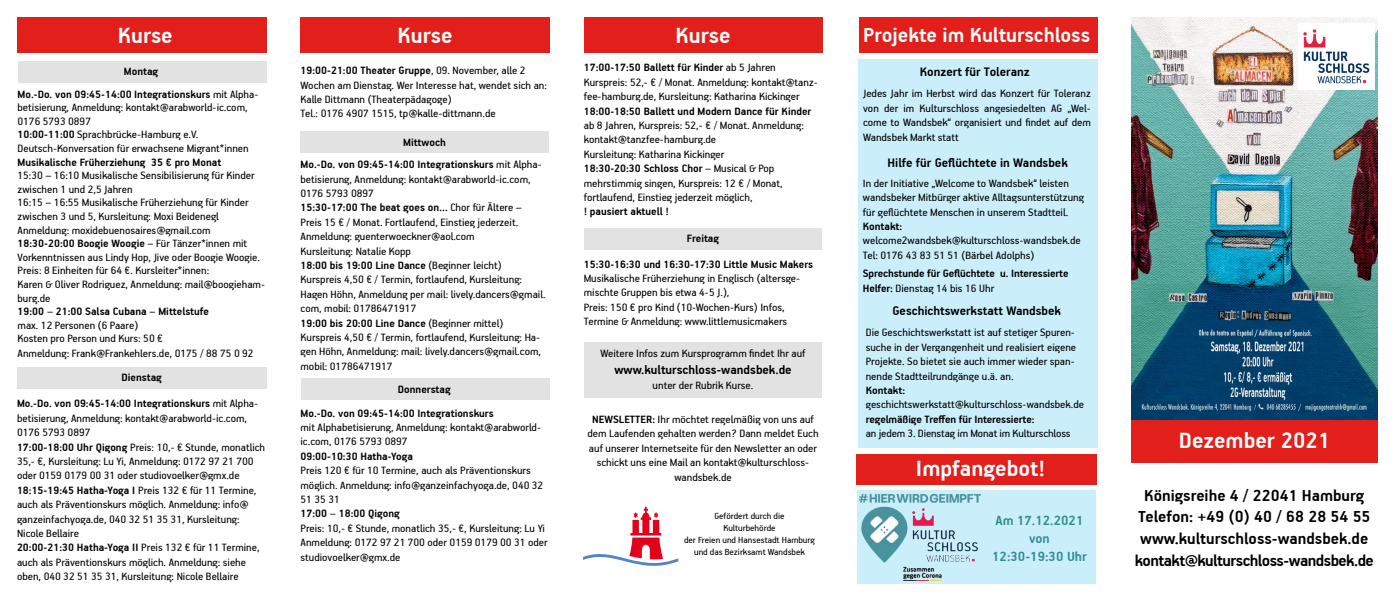
<style>
.page{position:relative;width:1395px;height:601px;background:#fff}
.page>*{position:absolute;margin:0;border:0;box-sizing:border-box;transform-origin:0 0}
.t1{font:700 25px "PF Handbook Pro";color:#fff}
.t2{font:700 23px "PF Handbook Pro";color:#fff}
.t3{font:700 18px/21.6px "PF Handbook Pro";color:#000;text-align:center}
.t4{font:700 15px/18px "PF Handbook Pro";color:#2e8f8f;text-align:center}
.t5{font:700 14px "PF Handbook Pro";color:#000}
.t6{font:12px/14.4px "PF Handbook Pro";color:#000}
.t7{font:700 12px/22.4px "PF Handbook Pro";color:#000}
.t8{font:10px/12px "PF Handbook Pro";color:#000;text-align:center}
.s1{font-weight:700}
.s2{font-weight:400}
</style>
<div class="page">
<div style="left:18px;top:61px;width:248px;height:21px;background:#e2e2e2"></div>
<div style="left:18px;top:367px;width:248px;height:22px;background:#e2e2e2"></div>
<div style="left:300px;top:131px;width:249px;height:22px;background:#e2e2e2"></div>
<div style="left:301px;top:378px;width:249px;height:22px;background:#e2e2e2"></div>
<div style="left:584px;top:228px;width:238px;height:22px;background:#e2e2e2"></div>
<div style="left:18px;top:18px;width:248px;height:35px;background:#e31f1c"></div>
<img style="left:1131px;top:17px;width:247px;height:403px">
<div style="left:1131px;top:420px;width:247px;height:43px;background:#e31f1c"></div>
<div style="left:300px;top:18px;width:249px;height:35px;background:#e31f1c"></div>
<div style="left:584px;top:18px;width:238px;height:35px;background:#e31f1c"></div>
<div style="left:584px;top:342px;width:237px;height:56px;background:#e2e2e2"></div>
<svg style="left:584px;top:507px;width:94px;height:59px"></svg>
<div style="left:858px;top:59px;width:239px;height:388px;background:#cbeefb"></div>
<div style="left:857px;top:454px;width:240px;height:31px;background:#e31f1c"></div>
<div style="left:858px;top:490px;width:238px;height:94px;background:#cbeefb"></div>
<img style="left:859px;top:494px;width:122px;height:88px">
<div style="left:859px;top:17px;width:238px;height:35px;background:#e31f1c"></div>
<img style="left:1298px;top:24px;width:76px;height:66px">
<h1 class="t1" style="left:118px;top:21px;width:56px">Kurse</h1>
<p class="t7" style="left:124px;top:60px;width:36px">Montag</p>
<p class="t6" style="left:18px;top:87px;width:242px;line-height:13.6px"><span class="s1">Mo.-Do. von 09:45-14:00 Integrationskurs</span> mit Alpha&shy;betisierung, Anmeldung: kontakt@arabworld-ic.com, 0176 5793 0897<br><span class="s1">10:00-11:00</span> Sprachbrücke-Hamburg e.V.<br>Deutsch-Konversation für erwachsene Migrant*innen</p>
<p class="t7" style="left:18px;top:150px;width:205px">Musikalische Früherziehung 35 € pro Monat</p>
<p class="t6" style="left:18px;top:168px;width:249px;line-height:13.6px">15:30 – 16:10 Musikalische Sensibilisierung für Kinder zwischen 1 und 2,5 Jahren<br>16:15 – 16:55 Musikalische Früherziehung für Kinder zwischen 3 und 5, Kursleitung: Moxi Beidenegl Anmeldung: moxidebuenosaires@gmail.com <span class="s1">18:30-20:00 Boogie Woogie</span> – Für Tänzer*innen mit Vorkenntnissen aus Lindy Hop, Jive oder Boogie Woogie.<br>Preis: 8 Einheiten für 64 €. Kursleiter*innen:<br>Karen &amp; Oliver Rodriguez, Anmeldung: mail@boogieham&shy;burg.de</p>
<p class="t7" style="left:18px;top:300px;width:193px">19:00 – 21:00 Salsa Cubana – Mittelstufe</p>
<p class="t6" style="left:18px;top:318px;width:238px;line-height:14px">max. 12 Personen (6 Paare)<br>Kosten pro Person und Kurs: 50 €<br>Anmeldung: Frank@Frankehlers.de, 0175 / 88 75 0 92</p>
<p class="t7" style="left:122px;top:365px;width:42px">Dienstag</p>
<p class="t6" style="left:17px;top:396px;width:250px"><span class="s1">Mo.-Do. von 09:45-14:00 Integrationskurs</span> mit Alpha&shy;betisierung, Anmeldung: kontakt@arabworld-ic.com, 0176 5793 0897<br><span class="s1">17:00-18:00 Uhr Qigong</span> Preis: 10,- € Stunde, monatlich 35,- €, Kursleitung: Lu Yi, Anmeldung: 0172 97 21 700 oder 0159 0179 00 31 oder studiovoelker@gmx.de <span class="s1">18:15-19:45 Hatha-Yoga I</span> Preis 132 € für 11 Termine, auch als Präventionskurs möglich. Anmeldung: info@ ganzeinfachyoga.de, 040 32 51 35 31, Kursleitung:<br>Nicole Bellaire<br><span class="s1">20:00-21:30 Hatha-Yoga II</span> Preis 132 € für 11 Termine, auch als Präventionskurs möglich. Anmeldung: siehe oben, 040 32 51 35 31, Kursleitung: Nicole Bellaire</p>
<h1 class="t1" style="left:397px;top:21px;width:56px">Kurse</h1>
<p class="t6" style="left:300px;top:63px;width:248px"><span class="s1">19:00-21:00 Theater Gruppe</span>, 09. November, alle 2<br>Wochen am Dienstag. Wer Interesse hat, wendet sich an:<br>Kalle Dittmann (Theaterpädagoge)<br>Tel.: 0176 4907 1515, tp@kalle-dittmann.de</p>
<p class="t6" style="left:584px;top:60px;width:236px"><span class="s1">17:00-17:50 Ballett für Kinder</span> ab 5 Jahren<br>Kurspreis: 52,- € / Monat. Anmeldung: kontakt@tanz&shy;fee-hamburg.de, Kursleitung: Katharina Kickinger</p>
<h1 class="t1" style="left:675px;top:21px;width:56px">Kurse</h1>
<p class="t7" style="left:584px;top:99px;width:229px">18:00-18:50 Ballett und Modern Dance für Kinder</p>
<p class="t6" style="left:584px;top:118px;width:222px">ab 8 Jahren, Kurspreis: 52,- € / Monat. Anmeldung: kontakt@tanzfee-hamburg.de<br>Kursleitung: Katharina Kickinger<br><span class="s1">18:30-20:30 Schloss Chor</span> – Musical &amp; Pop mehrstimmig singen, Kurspreis: 12 € / Monat, fortlaufend, Einstieg jederzeit möglich,</p>
<p class="t7" style="left:584px;top:200px;width:87px">! pausiert aktuell !</p>
<p class="t7" style="left:300px;top:130px;width:243px;text-align:center">Mittwoch<br>Mo.-Do. von 09:45-14:00 Integrationskurs <span class="s2">mit Alpha-</span></p>
<p class="t6" style="left:300px;top:171px;width:246px">betisierung, Anmeldung: kontakt@arabworld-ic.com, 0176 5793 0897<br><span class="s1">15:30-17:00 The beat goes on…</span> Chor für Ältere – Preis 15 € / Monat. Fortlaufend, Einstieg jederzeit.<br>Anmeldung: guenterwoeckner@aol.com<br>Kursleitung: Natalie Kopp<br><span class="s1">18:00 bis 19:00 Line Dance</span> (Beginner leicht)<br>Kurspreis 4,50 € / Termin, fortlaufend, Kursleitung:<br>Hagen Höhn, Anmeldung per mail: lively.dancers@gmail. com, mobil: 01786471917<br><span class="s1">19:00 bis 20:00 Line Dance</span> (Beginner mittel)<br>Kurspreis 4,50 € / Termin, fortlaufend, Kursleitung: Ha&shy;gen Höhn, Anmeldung: mail: lively.dancers@gmail.com, mobil: 01786471917</p>
<p class="t7" style="left:300px;top:376px;width:195px;line-height:23.9px;text-indent:97px">Donnerstag<br>Mo.-Do. von 09:45-14:00 Integrationskurs</p>
<p class="t6" style="left:300px;top:420px;width:242px">mit Alphabetisierung, Anmeldung: kontakt@arabworld&shy;ic.com, 0176 5793 0897</p>
<p class="t7" style="left:300px;top:444px;width:114px">09:00-10:30 Hatha-Yoga</p>
<p class="t6" style="left:300px;top:463px;width:244px">Preis 120 € für 10 Termine, auch als Präventionskurs möglich. Anmeldung: info@ganzeinfachyoga.de, 040 32<br>51 35 31</p>
<p class="t7" style="left:300px;top:502px;width:101px">17:00 – 18:00 Qigong</p>
<p class="t6" style="left:300px;top:520px;width:249px">Preis: 10,- € Stunde, monatlich 35,- €, Kursleitung: Lu Yi<br>Anmeldung: 0172 97 21 700 oder 0159 0179 00 31 oder studiovoelker@gmx.de</p>
<p class="t7" style="left:584px;top:226px;width:231px;line-height:25.3px;text-indent:103px">Freitag<br>15:30-16:30 und 16:30-17:30 Little Music Makers</p>
<p class="t6" style="left:584px;top:271px;width:218px">Musikalische Früherziehung in Englisch (altersge&shy;mischte Gruppen bis etwa 4-5 J.),<br>Preis: 150 € pro Kind (10-Wochen-Kurs) Infos, Termine &amp; Anmeldung: www.littlemusicmakers</p>
<p class="t6" style="left:600px;top:346px;width:207px">Weitere Infos zum Kursprogramm findet Ihr auf</p>
<p class="t5" style="left:614px;top:361px;width:179px">www.kulturschloss-wandsbek.de</p>
<p class="t6" style="left:652px;top:377px;width:102px">unter der Rubrik Kurse.</p>
<p class="t6" style="left:587px;top:412px;width:233px;text-align:center"><span class="s1">NEWSLETTER:</span> Ihr möchtet regelmäßig von uns auf dem Laufenden gehalten werden? Dann meldet Euch auf unserer Internetseite für den Newsletter an oder schickt uns eine Mail an kontakt@kulturschloss&shy;wandsbek.de</p>
<p class="t8" style="left:684px;top:509px;width:132px">Gefördert durch die<br>Kulturbehörde<br>der Freien und Hansestadt Hamburg und das Bezirksamt Wandsbek</p>
<h2 class="t2" style="left:863px;top:21px;width:228px">Projekte im Kulturschloss</h2>
<p class="t5" style="left:920px;top:64px;width:111px">Konzert für Toleranz</p>
<p class="t6" style="left:863px;top:86px;width:229px;text-align:justify">Jedes Jahr im Herbst wird das Konzert für Toleranz von der im Kulturschloss angesiedelten AG „Wel&shy;come to Wandsbek“ organisiert und findet auf dem Wandsbek Markt statt</p>
<p class="t5" style="left:887px;top:154px;width:182px">Hilfe für Geflüchtete in Wandsbek</p>
<p class="t6" style="left:863px;top:176px;width:223px">In der Initiative „Welcome to Wandsbek“ leisten wandsbeker Mitbürger aktive Alltagsunterstützung für geflüchtete Menschen in unserem Stadtteil.</p>
<p class="t7" style="left:863px;top:215px;width:41px">Kontakt:</p>
<p class="t6" style="left:863px;top:233px;width:219px">welcome2wandsbek@kulturschloss-wandsbek.de<br>Tel: 0176 43 83 51 51 (Bärbel Adolphs)</p>
<p class="t7" style="left:863px;top:266px;width:207px;line-height:14.4px">Sprechstunde für Geflüchtete u. Interessierte<br>Helfer: <span class="s2">Dienstag 14 bis 16 Uhr</span></p>
<p class="t5" style="left:892px;top:302px;width:170px">Geschichtswerkstatt Wandsbek</p>
<p class="t6" style="left:866px;top:325px;width:212px;text-align:justify">Die Geschichtswerkstatt ist auf stetiger Spuren&shy;suche in der Vergangenheit und realisiert eigene Projekte. So bietet sie auch immer wieder span&shy;nende Stadtteilrundgänge u.ä. an.</p>
<p class="t7" style="left:866px;top:379px;width:41px">Kontakt:</p>
<p class="t6" style="left:866px;top:397px;width:220px">geschichtswerkstatt@kulturschloss-wandsbek.de</p>
<p class="t7" style="left:866px;top:407px;width:170px">regelmäßige Treffen für Interessierte:</p>
<p class="t6" style="left:866px;top:426px;width:206px">an jedem 3. Dienstag im Monat im Kulturschloss</p>
<h1 class="t1" style="left:916px;top:453px;width:131px">Impfangebot!</h1>
<p class="t4" style="left:992px;top:511px;width:96px">Am 17.12.2021 von<br>12:30-19:30 Uhr</p>
<h1 class="t1" style="left:1179px;top:425px;width:153px">Dezember 2021</h1>
<h3 class="t3" style="left:1134px;top:484px;width:241px">Königsreihe 4 / 22041 Hamburg Telefon: +49 (0) 40 / 68 28 54 55 www.kulturschloss-wandsbek.de kontakt@kulturschloss-wandsbek.de</h3>
</div>
